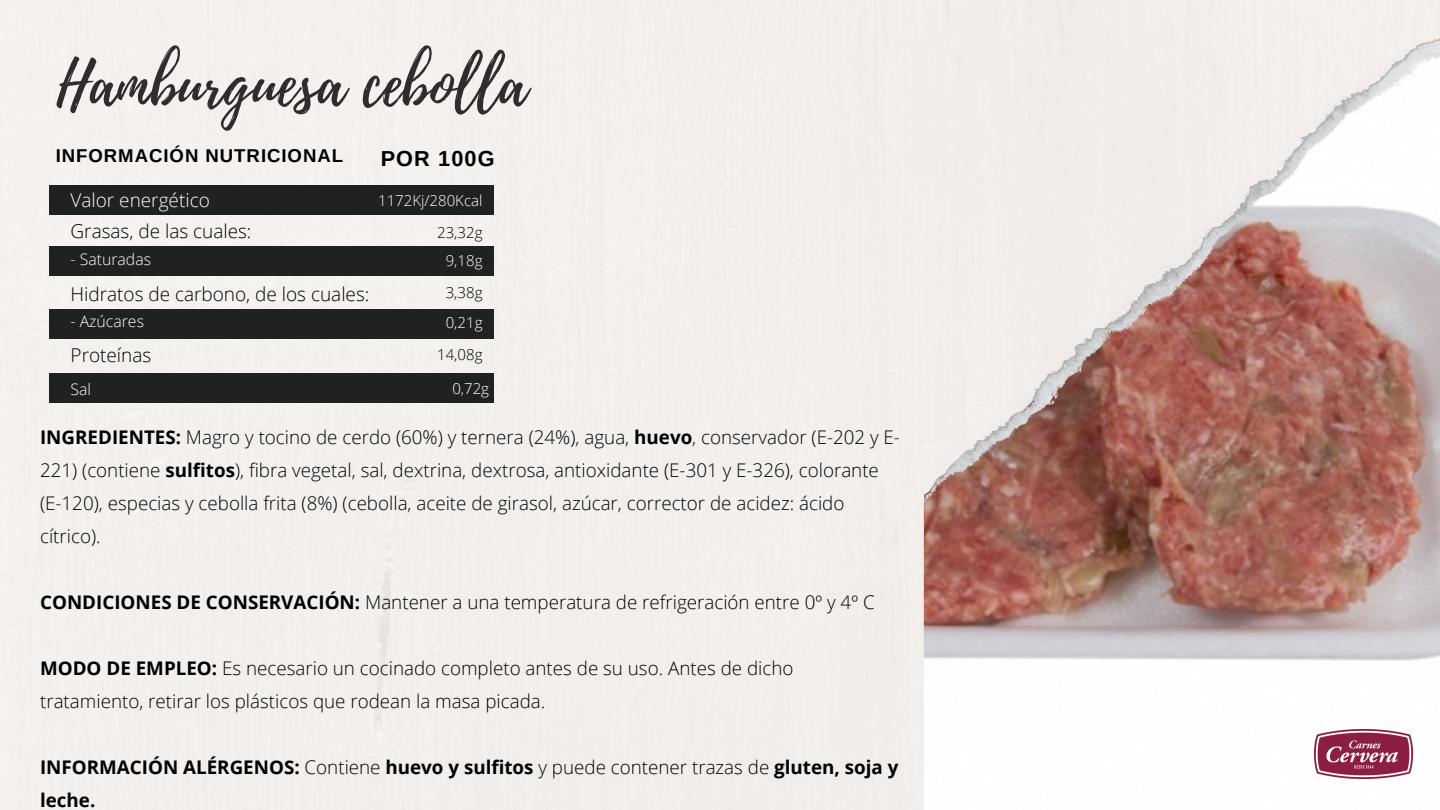
<style>
.page{position:relative;width:1440px;height:810px;background:#f2efec}
.page>*{position:absolute;margin:0;border:0;box-sizing:border-box;transform-origin:0 0}
.t1{font:63px "Playlist Script";color:#302c2c}
.t2{font:700 21.7px "Arimo";letter-spacing:.05em;color:#000}
.t3{font:300 19px "Open Sans";color:#000}
.t4{font:300 19px "Open Sans";color:#fff}
.t5{font:300 18.8px/33px "Open Sans";color:#000}
.t6{font:700 18.8px/33px "Open Sans";color:#000}
.t7{font:700 18.6px "Arimo";letter-spacing:.05em;color:#000}
.t8{font:300 15.8px "Open Sans";color:#fff}
.t9{font:300 15px "Open Sans";color:#fff}
.t10{font:300 15px "Open Sans";color:#000}
.s1{font-weight:700}
.s2{font-weight:300}
</style>
<div class="page">
<img style="left:924px;top:559px;width:516px;height:251px">
<img style="left:924px;top:19px;width:516px;height:540px">
<div style="left:49px;top:186px;width:444px;height:29px;background:#20221f"></div>
<div style="left:49px;top:373px;width:444px;height:30px;background:#20221f"></div>
<div style="left:49px;top:310px;width:444px;height:29px;background:#20221f"></div>
<div style="left:49px;top:246px;width:444px;height:29px;background:#20221f"></div>
<img style="left:1314px;top:729px;width:99px;height:50px">
<p class="t1" style="left:57px;top:39px;width:472px">Hamburguesa cebolla</p>
<p class="t7" style="left:56px;top:146px;width:289px">INFORMACIÓN NUTRICIONAL</p>
<p class="t4" style="left:71px;top:187px;width:141px">Valor energético</p>
<p class="t2" style="left:381px;top:146px;width:115px">POR 100G</p>
<p class="t9" style="left:378px;top:190px;width:106px">1172Kj/280Kcal</p>
<p class="t3" style="left:71px;top:217px;width:182px">Grasas, de las cuales:</p>
<p class="t10" style="left:437px;top:222px;width:47px">23,32g</p>
<p class="t8" style="left:71px;top:248px;width:82px">- Saturadas</p>
<p class="t9" style="left:446px;top:250px;width:38px">9,18g</p>
<p class="t3" style="left:71px;top:281px;width:300px">Hidratos de carbono, de los cuales:</p>
<p class="t10" style="left:446px;top:282px;width:38px">3,38g</p>
<p class="t8" style="left:71px;top:311px;width:75px">- Azúcares</p>
<p class="t9" style="left:446px;top:312px;width:38px">0,21g</p>
<p class="t3" style="left:71px;top:341px;width:82px">Proteínas</p>
<p class="t10" style="left:437px;top:344px;width:47px">14,08g</p>
<p class="t8" style="left:71px;top:378px;width:22px">Sal</p>
<p class="t9" style="left:452px;top:378px;width:38px">0,72g</p>
<p class="t5" style="left:40px;top:420px;width:861px"><span class="s1">INGREDIENTES:</span> Magro y tocino de cerdo (60%) y ternera (24%), agua, <span class="s1">huevo</span>, conservador (E-202 y E-221) (contiene <span class="s1">sulfitos</span>), fibra vegetal, sal, dextrina, dextrosa, antioxidante (E-301 y E-326), colorante (E-120), especias y cebolla frita (8%) (cebolla, aceite de girasol, azúcar, corrector de acidez: ácido cítrico).</p>
<p class="t5" style="left:40px;top:585px;width:836px"><span class="s1">CONDICIONES DE CONSERVACIÓN:</span> Mantener a una temperatura de refrigeración entre 0º y 4º C</p>
<p class="t5" style="left:40px;top:651px;width:755px"><span class="s1">MODO DE EMPLEO:</span> Es necesario un cocinado completo antes de su uso. Antes de dicho tratamiento, retirar los plásticos que rodean la masa picada.</p>
<p class="t6" style="left:40px;top:750px;width:860px">INFORMACIÓN ALÉRGENOS: <span class="s2">Contiene</span> huevo y sulfitos <span class="s2">y puede contener trazas de</span> gluten, soja y leche.</p>
</div>
